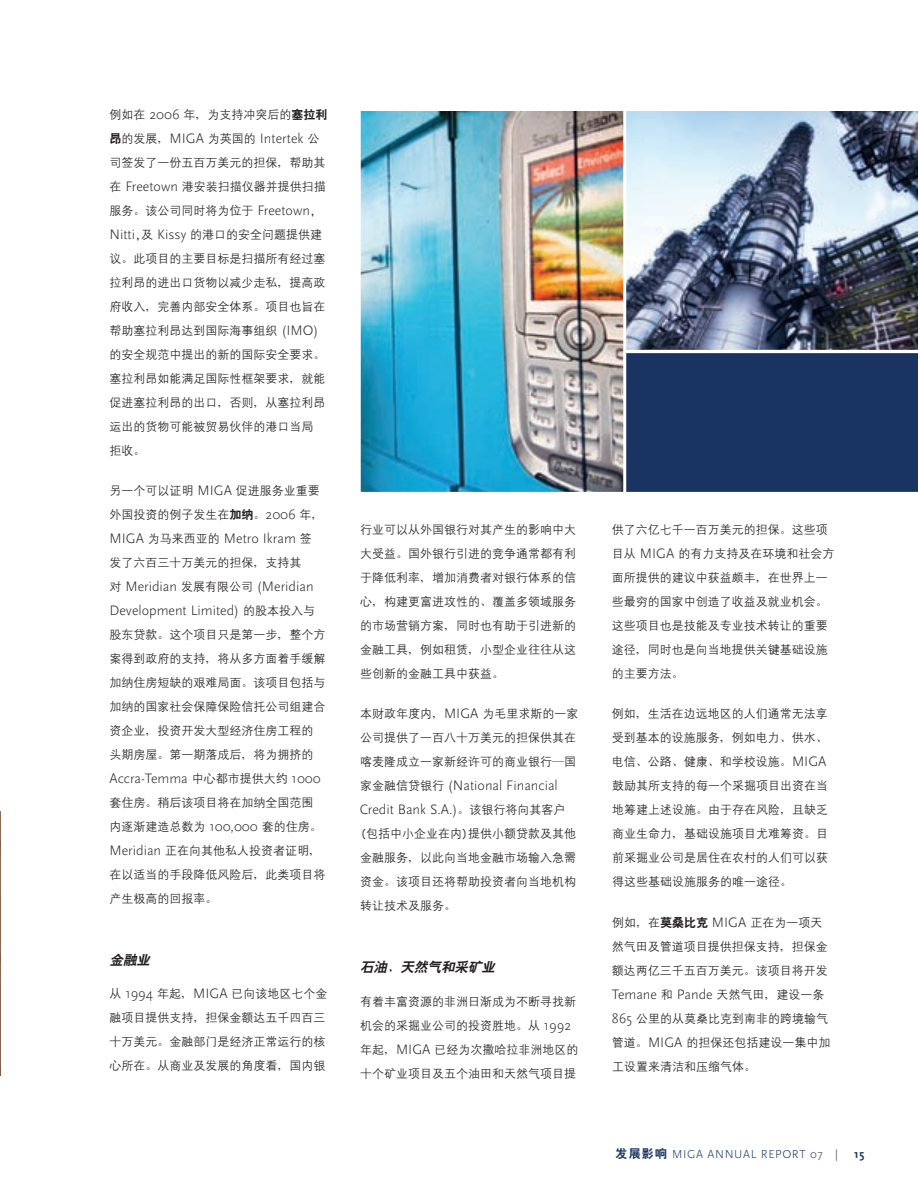
<style>
.page{position:relative;width:918px;height:1188px;background:#fff}
.page>*{position:absolute;margin:0;border:0;box-sizing:border-box;transform-origin:0 0}
.t1{font:300 14.25px/24px "Scala Sans";color:#231f20}
.t2{font:italic 13.5px "Heiti CSEG Bold GB";color:#231f20}
.t3{font:12px/24px "Denshan CSEG Medium GB";color:#231f20}
.t4{font:300 12px "Scala Sans";letter-spacing:.05em;color:#193461}
.t5{font:700 12px "Scala Sans";color:#193461}
.s1{font-family:"Scala Sans";font-weight:300;font-size:14.25px}
.s2{font-family:"Heiti CSEG Bold GB"}
.s3{font-family:"Heiti CSEG Bold GB";font-weight:400;font-size:12px}
.s4{font-family:"Denshan CSEG Medium GB";font-weight:400;font-size:12px}
.s5{font-family:"Heiti CSEG Bold GB";font-weight:400}
</style>
<div class="page">
<svg style="left:0;top:811px;width:1px;height:265px"></svg>
<img style="left:626px;top:111px;width:292px;height:239px">
<div style="left:626px;top:353px;width:292px;height:139px;background:#193461"></div>
<img style="left:362px;top:112px;width:260px;height:379px">
<div style="left:358px;top:108px;width:268px;height:387px;border:3px solid #fff"></div>
<p class="t3" style="left:110px;top:102px;width:220px">例如在 <span class="s1">2006</span> 年，为支持冲突后的<span class="s2">塞拉利</span></p>
<p class="t1" style="left:110px;top:126px;width:211px"><span class="s3">昂</span><span class="s4">的发展，</span>MIGA <span class="s4">为英国的</span> Intertek <span class="s4">公</span></p>
<p class="t3" style="left:109px;top:150px;width:218px">司签发了一份五百万美元的担保，帮助其在 <span class="s1">Freetown</span> 港安装扫描仪器并提供扫描服务。该公司同时将为位于 <span class="s1">Freetown</span>,<br><span class="s1">N itti</span>,及 <span class="s1">Kissy</span> 的港口的安全问题提供建议。此项目的主要目标是扫描所有经过塞拉利昂的进出口货物以减少走私，提高政府收入，完善内部安全体系。项目也旨在帮助塞拉利昂达到国际海事组织 <span class="s1">(IMO)</span>的安全规范中提出的新的国际安全要求。塞拉利昂如能满足国际性框架要求，就能促进塞拉利昂的出口，否则，从塞拉利昂运出的货物可能被贸易伙伴的港口当局拒收。</p>
<p class="t3" style="left:109px;top:479px;width:216px">另一个可以证明 <span class="s1">MIGA</span> 促进服务业重要外国投资的例子发生在<span class="s2">加纳</span>。<span class="s1">2006</span> 年，</p>
<p class="t1" style="left:110px;top:527px;width:204px">MIGA <span class="s4">为马来西亚的</span> Metro Ikram <span class="s4">签</span></p>
<p class="t3" style="left:110px;top:551px;width:193px">发了六百三十万美元的担保，支持其</p>
<p class="t1" style="left:109px;top:575px;width:207px"><span class="s4">对</span> Meridian <span class="s4">发展有限公司</span> (Meridian<br>Development Limited) <span class="s4">的股本投入与</span></p>
<p class="t3" style="left:109px;top:623px;width:217px">股东贷款。这个项目只是第一步，整个方案得到政府的支持，将从多方面着手缓解加纳住房短缺的艰难局面。该项目包括与加纳的国家社会保障保险信托公司组建合资企业，投资开发大型经济住房工程的头期房屋。第一期落成后，将为拥挤的</p>
<p class="t1" style="left:109px;top:767px;width:213px">Accra-Temma <span class="s4">中心都市提供大约</span> 1000</p>
<p class="t3" style="left:110px;top:791px;width:218px">套住房。稍后该项目将在加纳全国范围内逐渐建造总数为 <span class="s1">100,000</span> 套的住房。<br><span class="s1">Meridian</span> 正在向其他私人投资者证明，在以适当的手段降低风险后，此类项目将产生极高的回报率。</p>
<p class="t2" style="left:110px;top:953px;width:45px">金融业</p>
<p class="t3" style="left:109px;top:982px;width:220px">从 <span class="s1">1994</span> 年起，<span class="s1">MIGA</span> 已向该地区七个金融项目提供支持，担保金额达五千四百三十万美元。金融部门是经济正常运行的核心所在。从商业及发展的角度看，国内银</p>
<p class="t3" style="left:360px;top:517px;width:217px;text-align:justify">行业可以从外国银行对其产生的影响中大大受益。国外银行引进的竞争通常都有利于降低利率，增加消费者对银行体系的信心，构建更富进攻性的、覆盖多领域服务的市场营销方案，同时也有助于引进新的金融工具，例如租赁，小型企业往往从这些创新的金融工具中获益。</p>
<p class="t3" style="left:360px;top:702px;width:220px">本财政年度内，<span class="s1">MIGA</span> 为毛里求斯的一家公司提供了一百八十万美元的担保供其在喀麦隆成立一家新经许可的商业银行—国</p>
<p class="t1" style="left:360px;top:774px;width:207px"><span class="s4">家金融信贷银行</span> (N ational Financial<br>Credit Bank S.A.)<span class="s4">。该银行将向其客户</span></p>
<p class="t3" style="left:360px;top:822px;width:218px;text-align:justify">(包括中小企业在内)提供小额贷款及其他金融服务，以此向当地金融市场输入急需资金。该项目还将帮助投资者向当地机构转让技术及服务。</p>
<p class="t2" style="left:360px;top:960px;width:139px">石油、天然气和采矿业</p>
<p class="t3" style="left:360px;top:989px;width:220px">有着丰富资源的非洲日渐成为不断寻找新机会的采掘业公司的投资胜地。从 <span class="s1">1992</span>年起，<span class="s1">MIGA</span> 已经为次撒哈拉非洲地区的十个矿业项目及五个油田和天然气项目提</p>
<p class="t3" style="left:612px;top:517px;width:224px">供了六亿七千一百万美元的担保。这些项目从 <span class="s1">MIGA</span> 的有力支持及在环境和社会方面所提供的建议中获益颇丰，在世界上一些最穷的国家中创造了收益及就业机会。这些项目也是技能及专业技术转让的重要途径，同时也是向当地提供关键基础设施的主要方法。</p>
<p class="t3" style="left:612px;top:702px;width:218px">例如，生活在边远地区的人们通常无法享受到基本的设施服务，例如电力、供水、电信、公路、健康、和学校设施。<span class="s1">MIGA</span>鼓励其所支持的每一个采掘项目出资在当地筹建上述设施。由于存在风险，且缺乏商业生命力，基础设施项目尤难筹资。目前采掘业公司是居住在农村的人们可以获得这些基础设施服务的唯一途径。</p>
<p class="t3" style="left:612px;top:910px;width:217px">例如，在<span class="s2">莫桑比克</span> <span class="s1">MIGA</span> 正在为一项天然气田及管道项目提供担保支持，担保金额达两亿三千五百万美元。该项目将开发</p>
<p class="t1" style="left:612px;top:983px;width:214px">Temane <span class="s4">和</span> Pande <span class="s4">天然气田，建设一条</span></p>
<p class="t3" style="left:612px;top:1006px;width:220px"><span class="s1">865</span> 公里的从莫桑比克到南非的跨境输气管道。<span class="s1">MIGA</span> 的担保还包括建设一集中加工设置来清洁和压缩气体。</p>
<p class="t4" style="left:616px;top:1148px;width:224px"><span class="s5">发展影响</span> MIGA ANN UAL REPORT 07 |</p>
<p class="t5" style="left:854px;top:1148px;width:12px">15</p>
</div>
